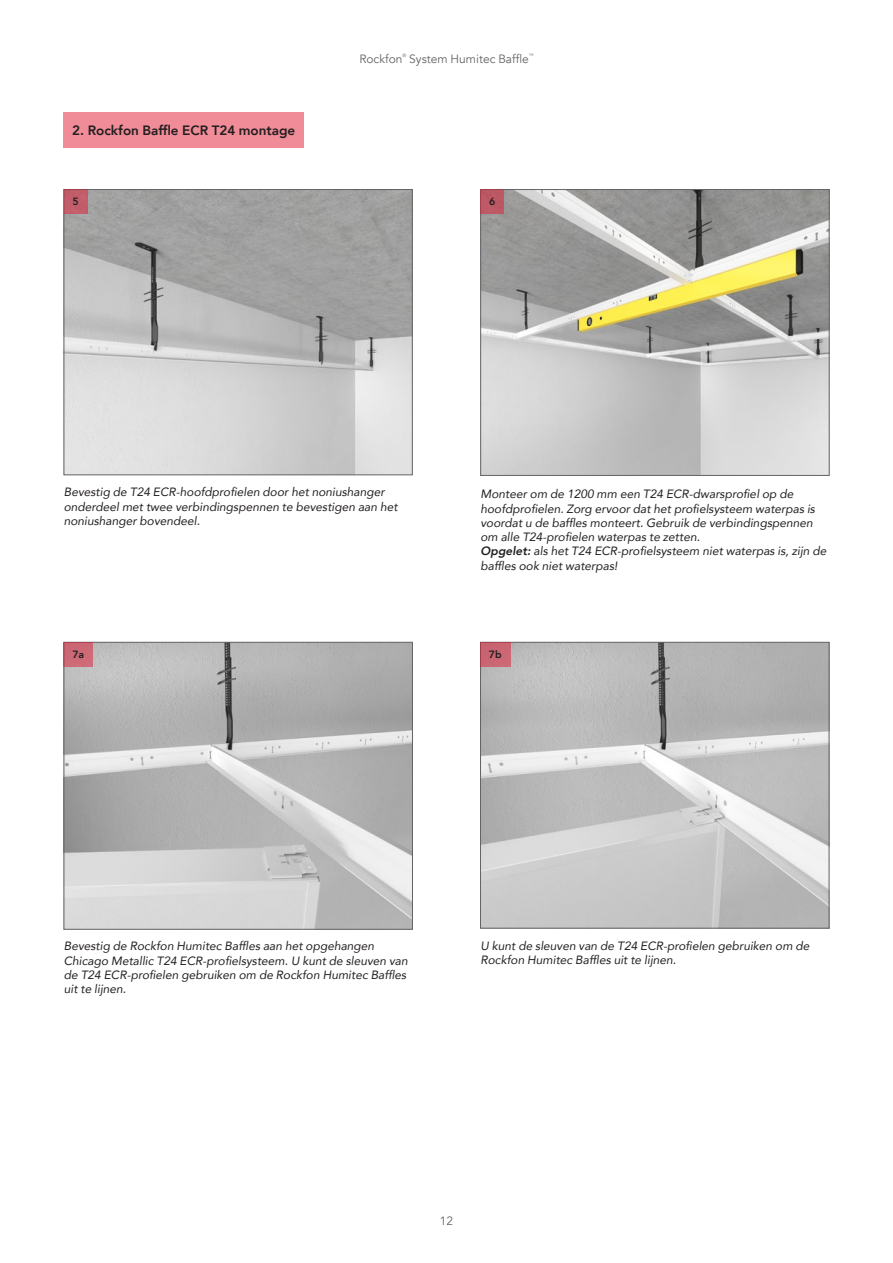
<style>
.page{position:relative;width:893px;height:1263px;background:#fff}
.page>*{position:absolute;margin:0;border:0;box-sizing:border-box;transform-origin:0 0}
.t1{font:800 13.5px "Avenir";color:#231f20}
.t2{font:italic 12px/14.2px "Avenir";color:#231f20}
.t3{font:12px "Avenir";color:#636466}
.t4{font:800 10.5px "Avenir";color:#231f20}
.t5{font:4.8px "Avenir";color:#636466}
.s1{font-weight:800}
</style>
<div class="page">
<img style="left:66px;top:191px;width:344px;height:282px">
<div style="left:64px;top:189px;width:348px;height:286px;border:1px solid #636466"></div>
<img style="left:482px;top:191px;width:345px;height:283px">
<div style="left:480px;top:189px;width:349px;height:287px;border:1px solid #636466"></div>
<div style="left:480px;top:189px;width:24px;height:25px;background:#bc5864"></div>
<div style="left:64px;top:189px;width:23px;height:25px;background:#c15e6a"></div>
<img style="left:66px;top:644px;width:345px;height:283px">
<div style="left:64px;top:642px;width:349px;height:287px;border:1px solid #636466"></div>
<div style="left:64px;top:642px;width:29px;height:24px;background:#cd6976"></div>
<img style="left:482px;top:644px;width:345px;height:282px">
<div style="left:480px;top:642px;width:349px;height:286px;border:1px solid #636466"></div>
<div style="left:480px;top:642px;width:30px;height:24px;background:#c96672"></div>
<div style="left:64px;top:113px;width:240px;height:35px;background:#f08c98"></div>
<p class="t1" style="left:72px;top:120px;width:225px">2. Rockfon Baffle ECR T24 montage</p>
<p class="t3" style="left:359px;top:52px;width:45px">Rockfon</p>
<p class="t5" style="left:402px;top:53px;width:5px">®</p>
<p class="t3" style="left:409px;top:52px;width:121px">System Humitec Baffle</p>
<p class="t5" style="left:529px;top:53px;width:6px">™</p>
<p class="t4" style="left:73px;top:193px;width:8px">5</p>
<p class="t4" style="left:489px;top:193px;width:8px">6</p>
<p class="t2" style="left:64px;top:485px;width:335px">Bevestig de T24 ECR-hoofdprofielen door het noniushanger onderdeel met twee verbindingspennen te bevestigen aan het noniushanger bovendeel.</p>
<p class="t2" style="left:480px;top:487px;width:347px">Monteer om de 1200 mm een T24 ECR-dwarsprofiel op de hoofdprofielen. Zorg ervoor dat het profielsysteem waterpas is voordat u de baffles monteert. Gebruik de verbindingspennen om alle T24-profielen waterpas te zetten.<br><span class="s1">Opgelet:</span> als het T24 ECR-profielsysteem niet waterpas is, zijn de baffles ook niet waterpas!</p>
<p class="t4" style="left:72px;top:646px;width:13px">7a</p>
<p class="t4" style="left:489px;top:646px;width:14px">7b</p>
<p class="t2" style="left:64px;top:939px;width:346px">Bevestig de Rockfon Humitec Baffles aan het opgehangen Chicago Metallic T24 ECR-profielsysteem. U kunt de sleuven van de T24 ECR-profielen gebruiken om de Rockfon Humitec Baffles uit te lijnen.</p>
<p class="t2" style="left:480px;top:938px;width:330px">U kunt de sleuven van de T24 ECR-profielen gebruiken om de<br>Rockfon Humitec Baffles uit te lijnen.</p>
<p class="t3" style="left:440px;top:1213px;width:15px">12</p>
</div>
